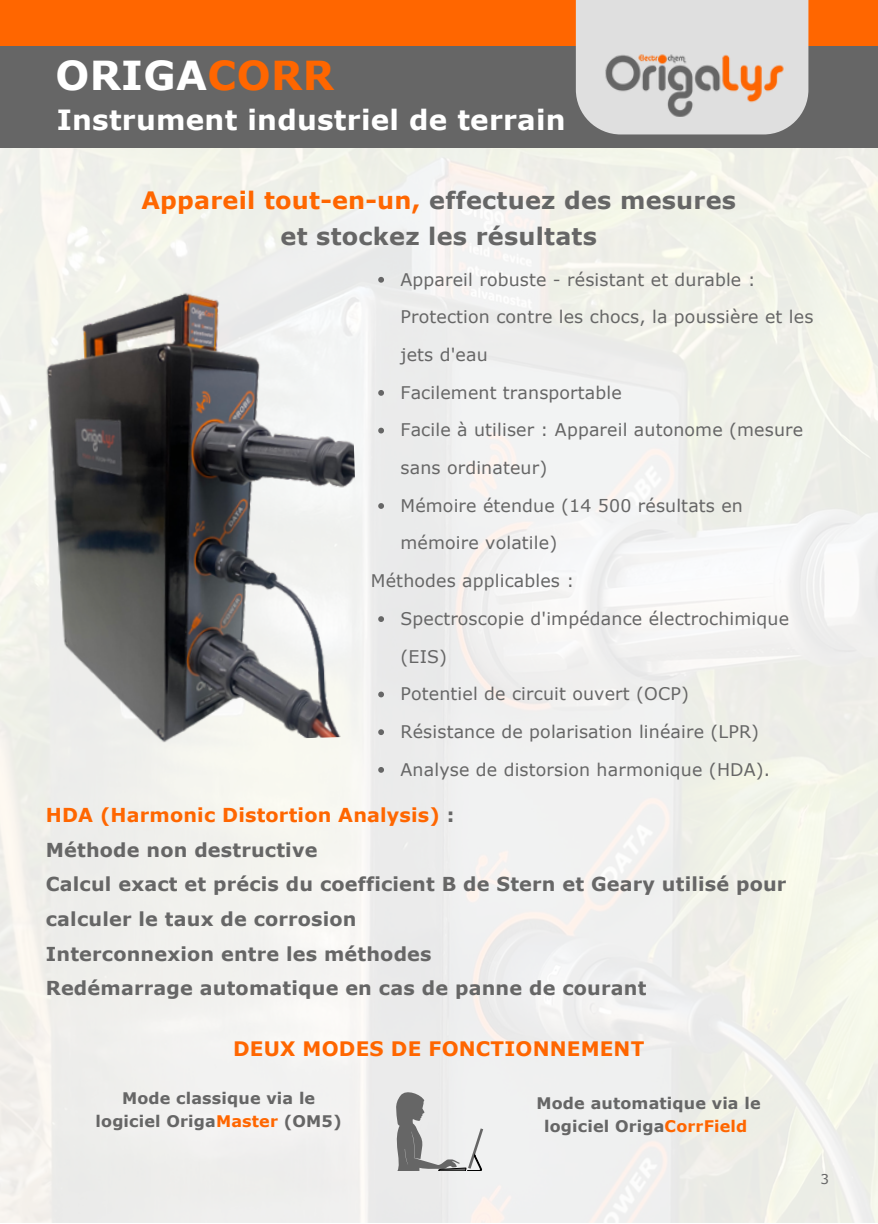
<style>
.page{position:relative;width:878px;height:1224px;background:#fff}
.page>*{position:absolute;margin:0;border:0;box-sizing:border-box;transform-origin:0 0}
.t1{font:700 40px "Verdana";letter-spacing:.01em;color:#fff}
.t2{font:700 27.8px "Verdana";letter-spacing:.01em;color:#fff}
.t3{font:700 24px/36px "Verdana";letter-spacing:.01em;color:#666;text-align:center}
.t4{font:700 20px "Verdana";letter-spacing:.01em;color:#f60}
.t5{font:700 19.2px/34.6px "Verdana";letter-spacing:.01em;color:#666}
.t6{font:700 19.2px "Verdana";letter-spacing:.01em;color:#f60}
.t7{font:17.4px/37.8px "Verdana";letter-spacing:.01em;color:#666}
.t8{font:700 16px/22.6px "Verdana";letter-spacing:.01em;color:#666;text-align:center}
.t9{font:13.4px "Verdana";color:#666}
.s1{color:#f60}
.s2{color:#666}
</style>
<div class="page">
<img style="left:0;top:147px;width:878px;height:1075px">
<div style="left:0;top:46px;width:878px;height:101px;background:#666"></div>
<div style="left:0;top:0;width:878px;height:46px;background:#f60"></div>
<div style="left:576px;top:0;width:232px;height:134px;background:#dfdfdf"></div>
<img style="left:597px;top:51px;width:191px;height:66px">
<img style="left:27px;top:275px;width:336px;height:472px">
<svg style="left:378px;top:277px;width:6px;height:6px"></svg>
<svg style="left:378px;top:390px;width:6px;height:6px"></svg>
<svg style="left:378px;top:428px;width:6px;height:5px"></svg>
<svg style="left:378px;top:503px;width:6px;height:6px"></svg>
<svg style="left:378px;top:616px;width:6px;height:6px"></svg>
<svg style="left:378px;top:692px;width:6px;height:5px"></svg>
<svg style="left:378px;top:729px;width:6px;height:6px"></svg>
<svg style="left:378px;top:767px;width:6px;height:6px"></svg>
<svg style="left:394px;top:1088px;width:89px;height:83px"></svg>
<p class="t1" style="left:55px;top:50px;width:280px">ORIGA<span class="s1">CORR</span></p>
<p class="t2" style="left:57px;top:102px;width:510px">Instrument industriel de terrain</p>
<p class="t3" style="left:141px;top:181px;width:596px"><span class="s1">Appareil tout-en-un,</span> effectuez des mesures et stockez les résultats</p>
<p class="t7" style="left:401px;top:260px;width:414px">Appareil robuste - résistant et durable :<br>Protection contre les chocs, la poussière et les jets d'eau</p>
<p class="t7" style="left:401px;top:373px;width:223px">Facilement transportable</p>
<p class="t7" style="left:401px;top:411px;width:404px">Facile à utiliser : Appareil autonome (mesure sans ordinateur)</p>
<p class="t7" style="left:401px;top:486px;width:344px">Mémoire étendue (14 500 résultats en mémoire volatile)</p>
<p class="t7" style="left:371px;top:561px;width:205px">Méthodes applicables :</p>
<p class="t7" style="left:401px;top:599px;width:390px">Spectroscopie d'impédance électrochimique (EIS)</p>
<p class="t7" style="left:401px;top:674px;width:290px">Potentiel de circuit ouvert (OCP)</p>
<p class="t7" style="left:401px;top:712px;width:360px">Résistance de polarisation linéaire (LPR)</p>
<p class="t7" style="left:401px;top:750px;width:371px">Analyse de distorsion harmonique (HDA).</p>
<p class="t6" style="left:46px;top:803px;width:410px">HDA (Harmonic Distortion Analysis) <span class="s2">:</span></p>
<p class="t5" style="left:46px;top:832px;width:273px">Méthode non destructive</p>
<p class="t5" style="left:46px;top:866px;width:742px">Calcul exact et précis du coefficient B de Stern et Geary utilisé pour calculer le taux de corrosion</p>
<p class="t5" style="left:46px;top:936px;width:387px">Interconnexion entre les méthodes</p>
<p class="t5" style="left:46px;top:970px;width:602px">Redémarrage automatique en cas de panne de courant</p>
<p class="t4" style="left:233px;top:1036px;width:413px">DEUX MODES DE FONCTIONNEMENT</p>
<p class="t8" style="left:96px;top:1086px;width:248px">Mode classique via le logiciel Origa<span class="s1">Master</span> (OM5)</p>
<p class="t8" style="left:537px;top:1091px;width:226px">Mode automatique via le logiciel Origa<span class="s1">CorrField</span></p>
<p class="t9" style="left:820px;top:1170px;width:10px">3</p>
</div>
